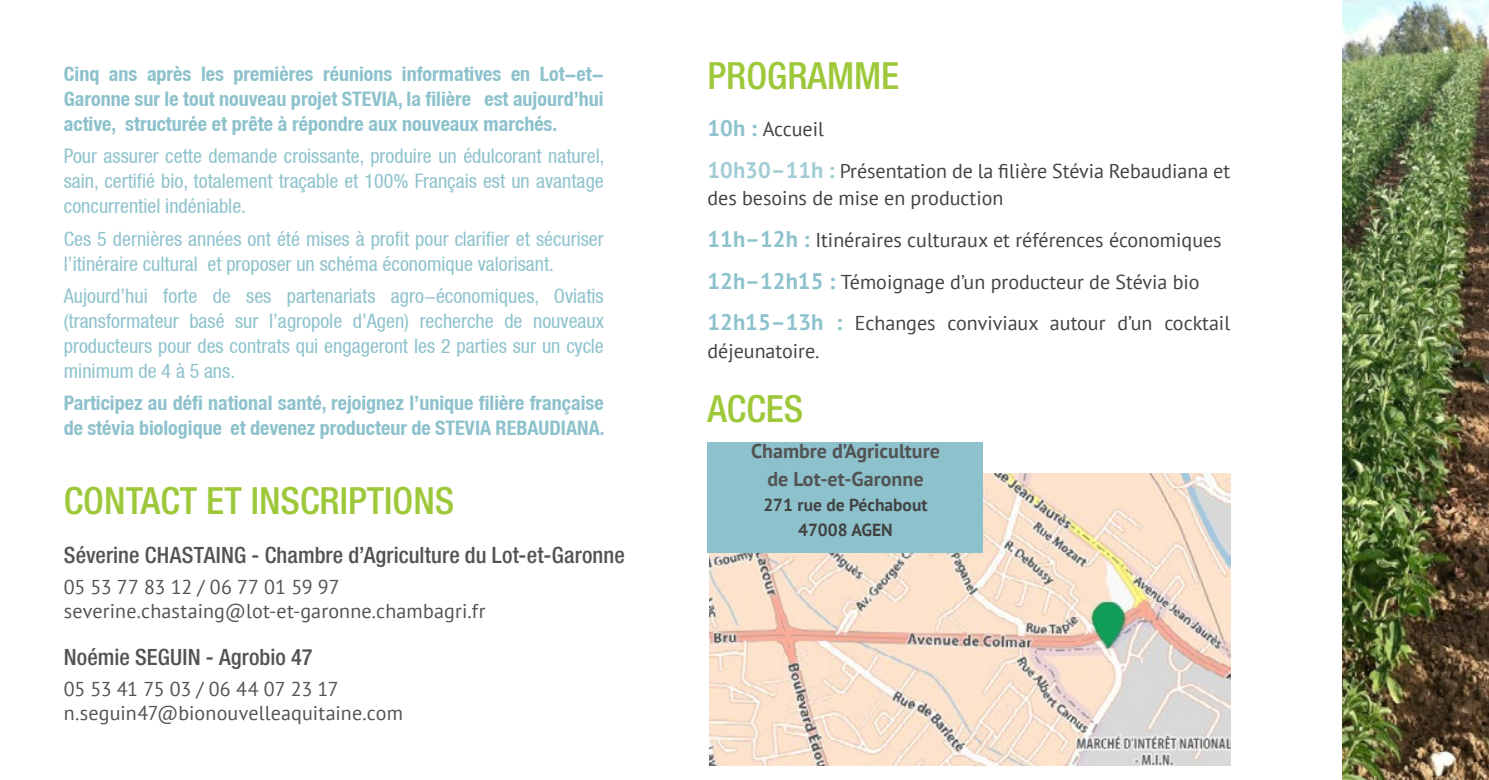
<style>
.page{position:relative;width:1489px;height:780px;background:#fff}
.page>*{position:absolute;margin:0;border:0;box-sizing:border-box;transform-origin:0 0}
.t1{font:500 condensed 37.5px "Helvetica Neue LT Std";color:#9dc83a}
.t2{font:500 condensed 22.5px "Helvetica Neue LT Std";letter-spacing:.005em;color:#535353}
.t3{font:700 22.5px "PT Sans";color:#8dc2cd}
.t4{font:700 22.5px "PT Sans";color:#a2ccd5}
.t5{font:condensed 20px/25px "Helvetica Neue LT";color:#8dc2cd}
.t6{font:700 condensed 20px/25px "Helvetica Neue LT";color:#8dc2cd}
.t7{font:20px/41.8px "PT Sans";color:#424242}
.t8{font:20px/24px "PT Sans";letter-spacing:.01em;color:#535353}
.t9{font:700 20px/27.5px "PT Sans";color:#535353;text-align:center}
.t10{font:700 17.5px/25px "PT Sans";color:#424242;text-align:center}
</style>
<div class="page">
<img style="left:709px;top:473px;width:521px;height:292px">
<img style="left:1342px;top:0;width:146px;height:780px">
<div style="left:707px;top:442px;width:276px;height:111px;background:#8dc2cd"></div>
<p class="t6" style="left:64px;top:61px;width:37px">Cinq</p>
<p class="t6" style="left:109px;top:61px;width:30px">ans</p>
<p class="t6" style="left:147px;top:61px;width:46px">après</p>
<p class="t6" style="left:201px;top:61px;width:24px">les</p>
<p class="t6" style="left:233px;top:61px;width:81px">premières</p>
<p class="t6" style="left:323px;top:61px;width:71px">réunions</p>
<p class="t6" style="left:402px;top:61px;width:101px">informatives</p>
<p class="t6" style="left:511px;top:61px;width:21px">en</p>
<p class="t6" style="left:540px;top:61px;width:65px">Lot-et-</p>
<p class="t6" style="left:64px;top:86px;width:495px">Garonne sur le tout nouveau projet STEVIA la, filière<br>active, structurée et prête à répondre aux nouveaux marchés.</p>
<p class="t5" style="left:64px;top:144px;width:542px;text-align:justify">Pour assurer cette demande croissante, produire un édulcorant naturel, sain, certifié bio, totalement traçable et 100% Français est un avantage concurrentiel indéniable.</p>
<p class="t5" style="left:207px;top:226px;width:398px;text-indent:-144px">Ces 5 dernières années ont été mises à profit pour clarifier et sécuriser et proposer un schéma économique valorisant.</p>
<p class="t6" style="left:484px;top:86px;width:121px">est aujourd’hui</p>
<p class="t5" style="left:64px;top:251px;width:136px">’l itinéraire cultural</p>
<p class="t5" style="left:64px;top:283px;width:86px">Aujourd’hui</p>
<p class="t5" style="left:163px;top:283px;width:36px">forte</p>
<p class="t5" style="left:213px;top:283px;width:20px">de</p>
<p class="t5" style="left:246px;top:283px;width:27px">ses</p>
<p class="t5" style="left:287px;top:283px;width:90px">partenariats</p>
<p class="t5" style="left:391px;top:283px;width:150px">agro-économiques,</p>
<p class="t5" style="left:554px;top:283px;width:51px">Oviatis</p>
<p class="t5" style="left:189px;top:308px;width:37px">basé</p>
<p class="t5" style="left:64px;top:308px;width:541px">(transformateur<br>producteurs pour des contrats qui engageront les 2 parties sur un cycle minimum de 5à4 ans.</p>
<p class="t6" style="left:64px;top:390px;width:542px">Participez au défi national santé, rejoignez ’l unique filière française de stévia biologique et devenez producteur de STEVIA REBAUDIANA.</p>
<p class="t5" style="left:269px;top:308px;width:75px">’l agropole</p>
<p class="t5" style="left:353px;top:308px;width:58px">’d Agen)</p>
<p class="t5" style="left:419px;top:308px;width:76px">recherche</p>
<p class="t5" style="left:504px;top:308px;width:20px">de</p>
<p class="t5" style="left:235px;top:308px;width:25px">sur</p>
<p class="t5" style="left:533px;top:308px;width:72px">nouveaux</p>
<h1 class="t1" style="left:64px;top:478px;width:235px">CONTACT ET INSCRIP</h1>
<h1 class="t1" style="left:367px;top:478px;width:87px">TIONS</h1>
<p class="t2" style="left:64px;top:542px;width:562px">Séverine CHASTAING - Chambre ’d Agriculture du Lot-et-Garonne</p>
<p class="t8" style="left:64px;top:575px;width:423px">05 53 77 83 12 / 06 77 01 59 97 severine.chastaing@lot-et-garonne.chambagri f r.</p>
<p class="t2" style="left:64px;top:643px;width:250px">Noémie SEGUI N - Agrobio 47</p>
<p class="t8" style="left:64px;top:676px;width:341px">05 53 41 75 03 / 06 44 07 23 17<br>.n seguin47@bionouvelleaquitaine.com</p>
<h1 class="t1" style="left:707px;top:53px;width:193px">PROGRAMME</h1>
<p class="t3" style="left:707px;top:113px;width:51px">10 :h</p>
<p class="t7" style="left:762px;top:108px;width:63px">Accueil</p>
<p class="t4" style="left:707px;top:155px;width:129px">10h30–11 :h</p>
<p class="t7" style="left:815px;top:177px;width:408px;text-indent:-108px">des besoins de mise en production<br>Itinéraires culturaux et références économiques</p>
<p class="t7" style="left:839px;top:149px;width:392px">Présentation de la filière Stévia Rebaudiana et</p>
<p class="t3" style="left:707px;top:224px;width:104px">1 1 –h 1 2 :h</p>
<p class="t3" style="left:707px;top:266px;width:129px">12 –h 12h15 :</p>
<p class="t7" style="left:840px;top:260px;width:360px">Témoignage ’dun producteur de Stévia bio</p>
<p class="t3" style="left:707px;top:307px;width:136px">12h15–13 :h</p>
<p class="t7" style="left:707px;top:329px;width:113px">déjeunatoire.</p>
<p class="t7" style="left:854px;top:302px;width:82px">Echanges</p>
<p class="t7" style="left:947px;top:302px;width:93px">conviviaux</p>
<p class="t7" style="left:1049px;top:302px;width:57px">autour</p>
<p class="t7" style="left:1117px;top:302px;width:37px">’dun</p>
<h1 class="t1" style="left:707px;top:386px;width:95px">ACCES</h1>
<p class="t9" style="left:751px;top:437px;width:190px">Chambre ’dAgriculture de Lot-et-Garonne</p>
<p class="t10" style="left:763px;top:491px;width:166px">271 rue de Péchabout<br>47008 AGEN</p>
<p class="t7" style="left:1164px;top:302px;width:67px">cocktail</p>
</div>
